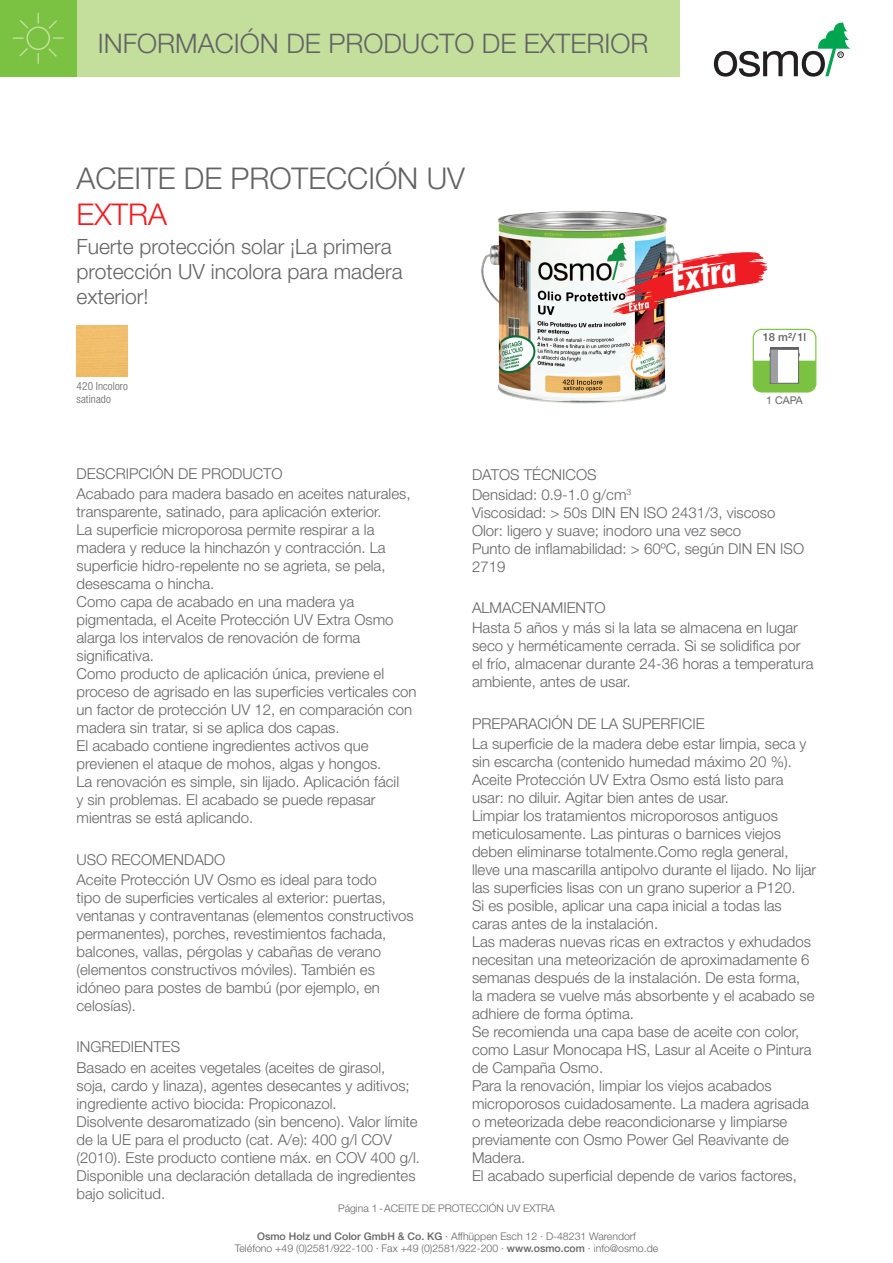
<style>
.page{position:relative;width:893px;height:1263px;background:#fff}
.page>*{position:absolute;margin:0;border:0;box-sizing:border-box;transform-origin:0 0}
.t1{font:italic 39.9px "Function Cd Rmn Bold";color:#fff}
.PI_Produkt_Head{font:300 30px/36px "Helvetica Neue";color:#636366}
.t2{font:300 27px "Helvetica Neue";color:#636366}
.PI_Produkt_Head-2{font:300 21px/25.2px "Helvetica Neue";color:#636366}
.Produkt_Backtext{font:300 15px/18px "Helvetica Neue";color:#636366}
.PI_Fließtext_Head{font:300 15px "Helvetica Neue";color:#636366}
.PI_Farbmuster{font:300 condensed 11.25px/13.5px "Helvetica Neue";letter-spacing:.01em;color:#636366}
.PI_m2_1L{font:500 11.25px "Helvetica Neue";color:#636366}
.t3{font:10.65px "Helvetica Neue";color:#636366}
.PI_Seitenangabe{font:300 10.5px/12.6px "Helvetica Neue";color:#636366;text-align:center}
.s1{color:#ee1d23}
.s2{font-weight:500}
</style>
<div class="page">
<div style="left:77px;top:0;width:603px;height:77px;background:#c4df9b"></div>
<div style="left:0;top:0;width:77px;height:77px;background:#7bc142"></div>
<svg style="left:12px;top:12px;width:52px;height:52px"></svg>
<svg style="left:714px;top:23px;width:136px;height:54px"></svg>
<img style="left:77px;top:326px;width:51px;height:51px">
<img style="left:481px;top:211px;width:193px;height:193px">
<img style="left:616px;top:249px;width:151px;height:52px">
<div style="left:753px;top:329px;width:63px;height:63px;border:1px solid #7bc142;border-radius:9px"></div>
<div style="left:770px;top:349px;width:29px;height:35px;background:#fff;border:1px solid #636366"></div>
<svg style="left:753px;top:353px;width:63px;height:39px"></svg>
<div style="left:771px;top:350px;width:6px;height:32px;background:#9d9fa2"></div>
<hr style="left:770px;top:347px;width:29px;height:2px;background:#636366">
<h3 class="t2" style="left:98px;top:27px;width:552px">INFORMACIÓN DE PRODUCTO DE EXTERIOR</h3>
<p class="PI_Produkt_Head" style="left:77px;top:159px;width:390px">ACEITE DE PROTECCIÓN UV<br><span class="s1">EXTRA</span></p>
<p class="PI_Produkt_Head-2" style="left:77px;top:234px;width:328px">Fuerte protección solar ¡La primera protección UV incolora para madera exterior!</p>
<p class="PI_Farbmuster" style="left:77px;top:379px;width:53px">420 Incoloro satinado</p>
<p class="t1" style="left:667px;top:257px;width:67px;rotate:-10deg">Extra</p>
<p class="PI_m2_1L" style="left:763px;top:330px;width:45px">18 m²/1l</p>
<p class="t3" style="left:766px;top:394px;width:38px">1 CAPA</p>
<p class="PI_Fließtext_Head" style="left:77px;top:464px;width:208px">DESCRIPCIÓN DE PRODUCTO</p>
<p class="Produkt_Backtext" style="left:77px;top:484px;width:336px">Acabado para madera basado en aceites naturales, transparente, satinado, para aplicación exterior.</p>
<p class="Produkt_Backtext" style="left:77px;top:520px;width:311px">La superficie microporosa permite respirar a la madera y reduce la hinchazón y contracción. La superficie hidro-repelente no se agrieta, se pela, desescama o hincha.</p>
<p class="Produkt_Backtext" style="left:77px;top:592px;width:319px">Como capa de acabado en una madera ya pigmentada, el Aceite Protección UV Extra Osmo alarga los intervalos de renovación de forma significativa.</p>
<p class="Produkt_Backtext" style="left:77px;top:664px;width:342px">Como producto de aplicación única, previene el proceso de agrisado en las superficies verticales con un factor de protección UV 12, en comparación con madera sin tratar, si se aplica dos capas.</p>
<p class="Produkt_Backtext" style="left:77px;top:736px;width:324px">El acabado contiene ingredientes activos que previenen el ataque de mohos, algas y hongos.<br>La renovación es simple, sin lijado. Aplicación fácil y sin problemas. El acabado se puede repasar mientras se está aplicando.</p>
<p class="PI_Fließtext_Head" style="left:77px;top:850px;width:150px">USO RECOMENDADO</p>
<p class="Produkt_Backtext" style="left:77px;top:870px;width:339px">Aceite Protección UV Osmo es ideal para todo<br>tipo de superficies verticales al exterior: puertas, ventanas y contraventanas (elementos constructivos permanentes), porches, revestimientos fachada, balcones, vallas, pérgolas y cabañas de verano (elementos constructivos móviles). También es idóneo para postes de bambú (por ejemplo, en celosías).</p>
<p class="PI_Fließtext_Head" style="left:472px;top:465px;width:126px">DATOS TÉCNICOS</p>
<p class="Produkt_Backtext" style="left:472px;top:485px;width:161px">Densidad: 0.9-1.0 g/cm<sup>3</sup></p>
<p class="Produkt_Backtext" style="left:472px;top:503px;width:305px">Viscosidad: &gt; 50s DIN EN ISO 2431/3, viscoso</p>
<p class="Produkt_Backtext" style="left:472px;top:521px;width:271px">Olor: ligero y suave; inodoro una vez seco</p>
<p class="Produkt_Backtext" style="left:472px;top:539px;width:334px">Punto de inflamabilidad: &gt; 60ºC, según DIN EN ISO<br>2719</p>
<p class="PI_Fließtext_Head" style="left:472px;top:599px;width:135px">ALMACENAMIENTO</p>
<p class="Produkt_Backtext" style="left:472px;top:619px;width:343px">Hasta 5 años y más si la lata se almacena en lugar seco y herméticamente cerrada. Si se solidifica por el frío, almacenar durante 24-36 horas a temperatura ambiente, antes de usar.</p>
<p class="PI_Fließtext_Head" style="left:472px;top:714px;width:234px">PREPARACIÓN DE LA SUPERFICIE</p>
<p class="Produkt_Backtext" style="left:472px;top:734px;width:336px">La superficie de la madera debe estar limpia, seca y sin escarcha (contenido humedad máximo 20 %).</p>
<p class="Produkt_Backtext" style="left:472px;top:770px;width:313px">Aceite Protección UV Extra Osmo está listo para usar: no diluir. Agitar bien antes de usar.</p>
<p class="Produkt_Backtext" style="left:472px;top:806px;width:346px">Limpiar los tratamientos microporosos antiguos meticulosamente. Las pinturas o barnices viejos deben eliminarse totalmente.Como regla general, lleve una mascarilla antipolvo durante el lijado. No lijar las superficies lisas con un grano superior a P120.</p>
<p class="Produkt_Backtext" style="left:472px;top:896px;width:311px">Si es posible, aplicar una capa inicial a todas las caras antes de la instalación.</p>
<p class="Produkt_Backtext" style="left:472px;top:932px;width:344px">Las maderas nuevas ricas en extractos y exhudados necesitan una meteorización de aproximadamente 6 semanas después de la instalación. De esta forma, la madera se vuelve más absorbente y el acabado se adhiere de forma óptima.</p>
<p class="Produkt_Backtext" style="left:472px;top:1022px;width:341px">Se recomienda una capa base de aceite con color, como Lasur Monocapa HS, Lasur al Aceite o Pintura de Campaña Osmo.</p>
<p class="Produkt_Backtext" style="left:472px;top:1076px;width:338px">Para la renovación, limpiar los viejos acabados microporosos cuidadosamente. La madera agrisada o meteorizada debe reacondicionarse y limpiarse previamente con Osmo Power Gel Reavivante de Madera.</p>
<p class="Produkt_Backtext" style="left:472px;top:1166px;width:326px">El acabado superficial depende de varios factores,</p>
<p class="PI_Fließtext_Head" style="left:77px;top:1038px;width:105px">INGREDIENTES</p>
<p class="Produkt_Backtext" style="left:77px;top:1058px;width:335px">Basado en aceites vegetales (aceites de girasol, soja, cardo y linaza), agentes desecantes y aditivos; ingrediente activo biocida: Propiconazol.</p>
<p class="Produkt_Backtext" style="left:77px;top:1112px;width:345px">Disolvente desaromatizado (sin benceno). Valor límite de la UE para el producto (cat. A/e): 400 g/l COV (2010). Este producto contiene máx. en COV 400 g/l.</p>
<p class="Produkt_Backtext" style="left:77px;top:1166px;width:340px">Disponible una declaración detallada de ingredientes bajo solicitud.</p>
<p class="PI_Seitenangabe" style="left:338px;top:1202px;width:218px">Página 1-ACEITE DE PROTECCIÓN UV EXTRA</p>
<p class="PI_Seitenangabe" style="left:235px;top:1229px;width:425px"><span class="s2">Osmo Holz und Color GmbH &amp; Co. KG</span> · Affhüppen Esch 12 · D-48231 Warendorf<br>Teléfono +49 (0)2581/922-100 · Fax +49 (0)2581/922-200 · <span class="s2">www.osmo.com</span> · info@osmo.de</p>
</div>
